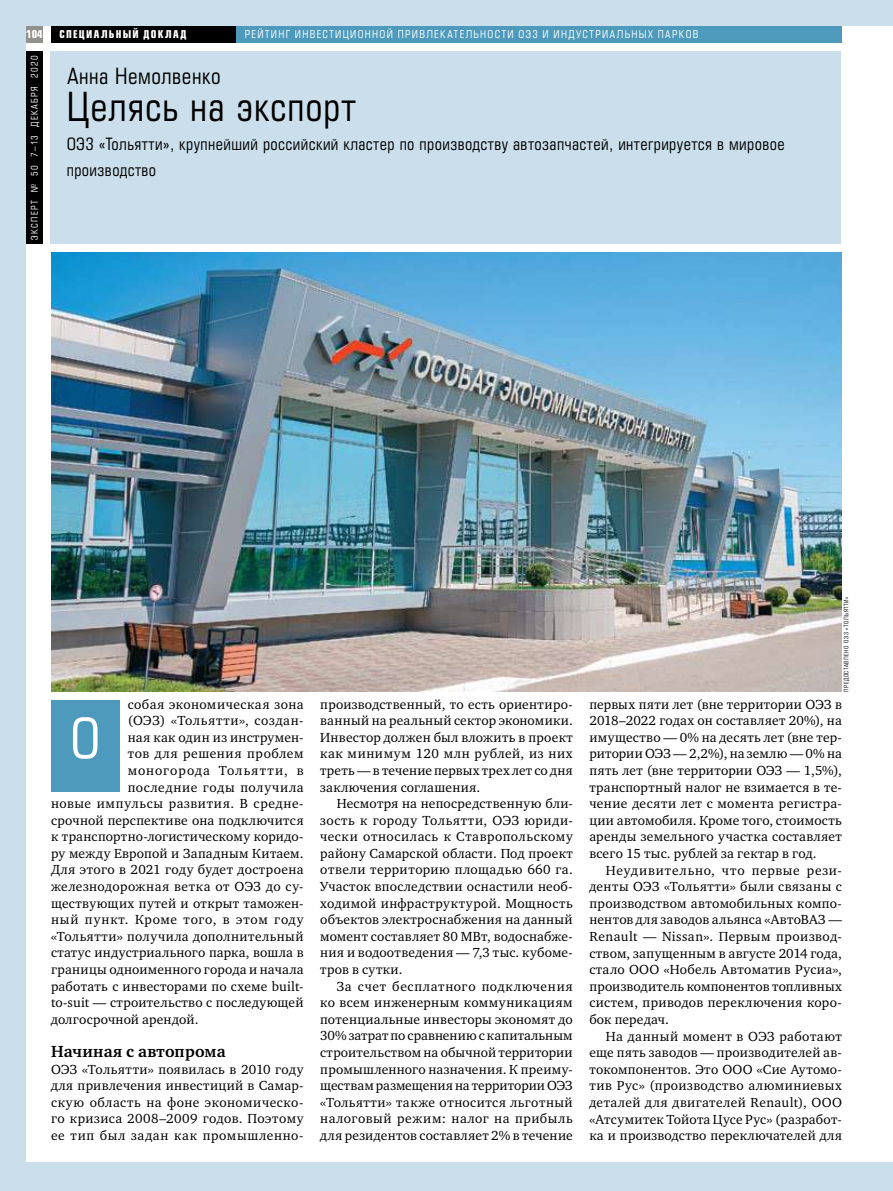
<style>
.page{position:relative;width:893px;height:1191px;background:#cadfeb}
.page>*{position:absolute;margin:0;border:0;box-sizing:border-box;transform-origin:0 0}
.t1{font:54.15px "Europe Cond";color:#fff}
.t2{font:39px "Europe Cond";letter-spacing:.025em;color:#000}
.t3{font:21.75px "Europe Cond";letter-spacing:.025em;color:#000}
.t4{font:16.5px/25.3px "Europe Cond";letter-spacing:.025em;color:#000}
.t5{font:700 16.5px "Charter ITC";letter-spacing:.01em;color:#000}
.t6{font:13.5px/16.6px "Charter ITC";letter-spacing:.025em;color:#000;text-align:justify}
.t7{font:13.5px "Charter ITC";letter-spacing:.05em;color:#000}
.t8{font:13.5px "Charter ITC";letter-spacing:.005em;color:#000}
.t9{font:13.5px "Charter ITC";letter-spacing:.06em;color:#000}
.t10{font:13.5px "Charter ITC";letter-spacing:.045em;color:#000}
.t11{font:13.5px "Charter ITC";letter-spacing:.08em;color:#000}
.t12{font:10.5px "Europe Cond";letter-spacing:.125em;color:#fff}
.t13{font:700 10.5px "Europe Cond";letter-spacing:.125em;color:#fff}
.t14{font:9px "Europe Cond";letter-spacing:.14em;color:#fff}
.t15{font:6px "Europe Cond";letter-spacing:.1em;color:#000}
</style>
<div class="page">
<div style="left:26px;top:26px;width:867px;height:1135px;background:#fff"></div>
<div style="left:26px;top:51px;width:17px;height:193px;background:#000"></div>
<div style="left:51px;top:700px;width:68px;height:91px;background:#4d9abc"></div>
<div style="left:51px;top:26px;width:185px;height:17px;background:#000"></div>
<div style="left:236px;top:26px;width:606px;height:17px;background:#4d9abc"></div>
<div style="left:26px;top:26px;width:17px;height:17px;background:#92918d"></div>
<img style="left:51px;top:252px;width:791px;height:440px">
<div style="left:50px;top:51px;width:791px;height:193px;background:#cadfeb"></div>
<p class="t13" style="left:26px;top:28px;width:18px">104</p>
<p class="t13" style="left:60px;top:28px;width:128px">СПЕЦИАЛЬНЫЙ ДОКЛАД</p>
<p class="t12" style="left:245px;top:28px;width:455px">РЕЙТИНГ ИНВЕСТИЦИОННОЙ ПРИВЛЕКАТЕЛЬНОСТИ ОЭЗ И ИНДУСТРИАЛЬНЫХ ПАРКОВ</p>
<h3 class="t3" style="left:68px;top:63px;width:155px">Анна Немолвенко</h3>
<h2 class="t2" style="left:67px;top:83px;width:291px">Целясь на экспорт</h2>
<p class="t4" style="left:67px;top:131px;width:720px">ОЭЗ «Тольятти», крупнейший российский кластер по производству автозапчастей, интегрируется в мировое производство</p>
<p class="t14" style="left:29px;top:239px;width:186px;rotate:-90deg">ЭКСПЕРТ № 50 7–13 ДЕКАБРЯ 2020</p>
<p class="t15" style="left:842px;top:692px;width:97px;rotate:-90deg">ПРЕДОСТАВЛЕНО ОЭЗ «ТОЛЬЯТТИ»</p>
<p class="t6" style="left:128px;top:695px;width:177px">собая экономическая зона</p>
<p class="t7" style="left:128px;top:712px;width:177px">(ОЭЗ) «Тольятти», создан-</p>
<p class="t6" style="left:128px;top:728px;width:177px">ная как один из инструмен-</p>
<p class="t10" style="left:128px;top:745px;width:177px">тов для решения проблем</p>
<p class="t11" style="left:128px;top:762px;width:177px">моногорода Тольятти, в</p>
<p class="t7" style="left:128px;top:778px;width:177px">последние годы получила</p>
<p class="t7" style="left:51px;top:795px;width:254px">новые импульсы развития. В средне-</p>
<p class="t6" style="left:51px;top:811px;width:254px">срочной перспективе она подключится</p>
<p class="t8" style="left:51px;top:828px;width:254px">к транспортно-логистическому коридо-</p>
<p class="t6" style="left:51px;top:845px;width:254px">ру между Европой и Западным Китаем.</p>
<p class="t6" style="left:51px;top:861px;width:254px">Для этого в 2021 году будет достроена</p>
<p class="t6" style="left:51px;top:878px;width:254px">железнодорожная ветка от ОЭЗ до су-</p>
<p class="t6" style="left:51px;top:894px;width:254px">ществующих путей и открыт таможен-</p>
<p class="t9" style="left:51px;top:911px;width:254px">ный пункт. Кроме того, в этом году</p>
<p class="t6" style="left:51px;top:928px;width:254px">«Тольятти» получила дополнительный</p>
<p class="t6" style="left:51px;top:944px;width:254px">статус индустриального парка, вошла в</p>
<p class="t6" style="left:51px;top:961px;width:254px">границы одноименного города и начала</p>
<p class="t6" style="left:51px;top:977px;width:254px">работать с инвесторами по схеме built-</p>
<p class="t6" style="left:51px;top:994px;width:254px">to-suit — строительство с последующей</p>
<p class="t6" style="left:51px;top:1011px;width:149px">долгосрочной арендой.</p>
<p class="t5" style="left:51px;top:1041px;width:176px">Начиная с автопрома</p>
<p class="t6" style="left:51px;top:1060px;width:254px">ОЭЗ «Тольятти» появилась в 2010 году для привлечения инвестиций в Самар&shy;скую область на фоне экономическо&shy;го кризиса 2008–2009 годов. Поэтому ее тип был задан как промышленно-</p>
<h1 class="t1" style="left:70px;top:704px;width:32px">О</h1>
<p class="t6" style="left:320px;top:695px;width:254px">производственный, то есть ориентиро&shy;ванный на реальный сектор экономики.<br>Инвестор должен был вложить в проект как минимум 120 млн рублей, из них треть — в течение первых трех лет со дня заключения соглашения.</p>
<p class="t6" style="left:320px;top:795px;width:254px;text-indent:17px">Несмотря на непосредственную бли&shy;зость к городу Тольятти, ОЭЗ юриди&shy;чески относилась к Ставропольскому району Самарской области. Под проект отвели территорию площадью 660 га.<br>Участок впоследствии оснастили необ&shy;ходимой инфраструктурой. Мощность объектов электроснабжения на данный момент составляет 80 МВт, водоснабже&shy;ния и водоотведения — 7,3 тыс. кубоме&shy;тров в сутки.</p>
<p class="t6" style="left:320px;top:977px;width:254px;text-indent:17px">За счет бесплатного подключения ко всем инженерным коммуникациям потенциальные инвесторы экономят до 30% затрат по сравнению с капитальным строительством на обычной территории промышленного назначения. К преиму&shy;ществам размещения на территории ОЭЗ «Тольятти» также относится льготный налоговый режим: налог на прибыль для резидентов составляет 2% в течение</p>
<p class="t6" style="left:589px;top:695px;width:254px">первых пяти лет (вне территории ОЭЗ в 2018–2022 годах он составляет 20%), на имущество — 0% на десять лет (вне тер&shy;ритории ОЭЗ — 2,2%), на землю — 0% на пять лет (вне территории ОЭЗ — 1,5%), транспортный налог не взимается в те&shy;чение десяти лет с момента регистра&shy;ции автомобиля. Кроме того, стоимость аренды земельного участка составляет всего 15 тыс. рублей за гектар в год.</p>
<p class="t6" style="left:589px;top:861px;width:254px;text-indent:17px">Неудивительно, что первые рези&shy;денты ОЭЗ «Тольятти» были связаны с производством автомобильных компо&shy;нентов для заводов альянса «АвтоВАЗ — Renault — Nissan». Первым производ&shy;ством, запущенным в августе 2014 года, стало ООО «Нобель Автоматив Русиа», производитель компонентов топливных систем, приводов переключения коро&shy;бок передач.</p>
<p class="t6" style="left:589px;top:1027px;width:254px;text-indent:17px">На данный момент в ОЭЗ работают еще пять заводов — производителей ав&shy;токомпонентов. Это ООО «Сие Аутомо&shy;тив Рус» (производство алюминиевых деталей для двигателей Renault), ООО «Атсумитек Тойота Цусе Рус» (разработ&shy;ка и производство переключателей для</p>
</div>
